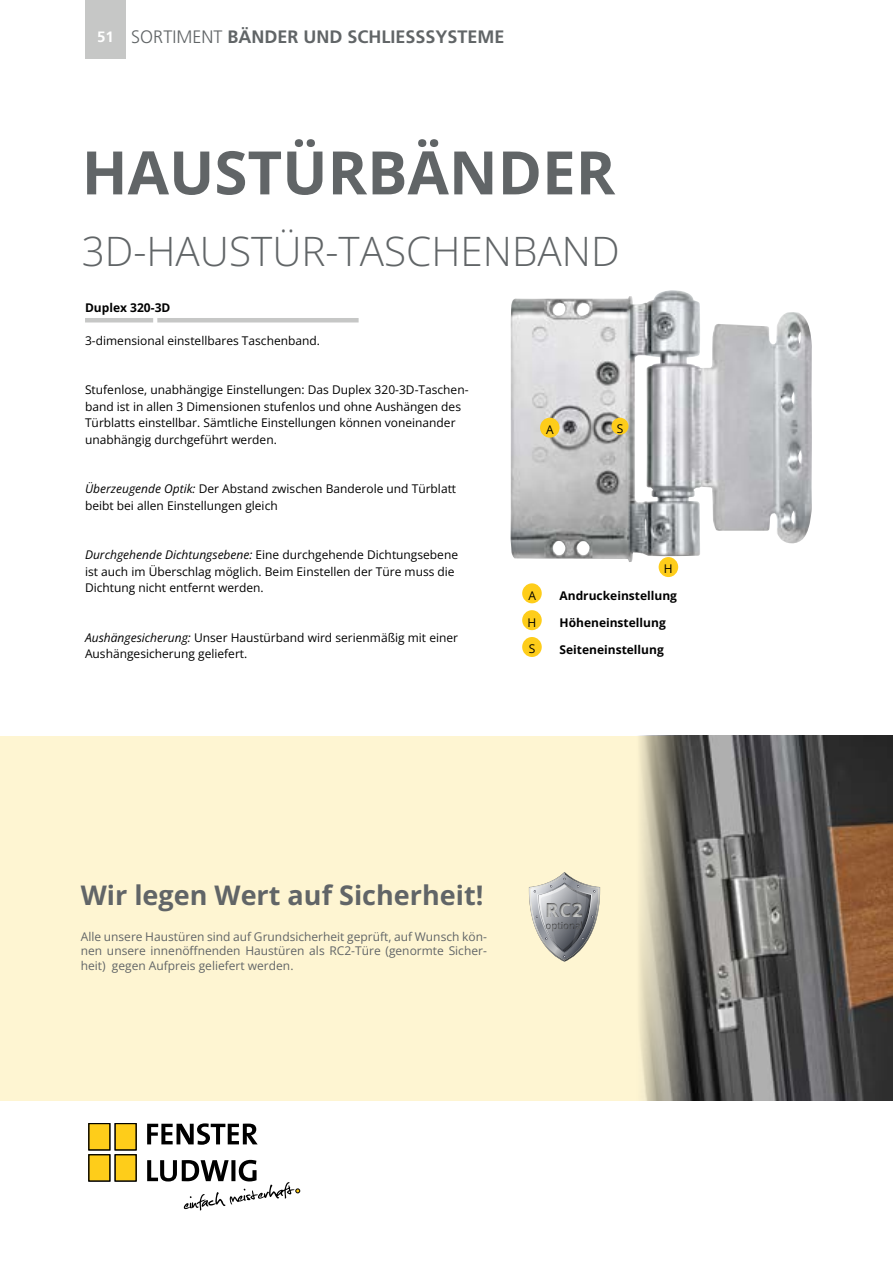
<style>
.page{position:relative;width:893px;height:1263px;background:#fff}
.page>*{position:absolute;margin:0;border:0;box-sizing:border-box;transform-origin:0 0}
.t1{font:700 60px "Open Sans";color:#616567}
.t2{font:300 40.5px "Open Sans";color:#616567}
.t3{font:700 27px "Open Sans";color:#616567}
.t4{font:800 19.5px "Open Sans";color:#c6c7c6}
.t5{font:700 18px "Frutiger LT Std";color:#616567}
.t6{font:700 15px "Frutiger LT Std";color:#fff}
.t7{font:12px/16.5px "Open Sans";color:#000}
.t8{font:12px/14.4px "Open Sans";color:#616567;text-align:justify}
.t9{font:700 12px "Open Sans";color:#000}
.s1{font-weight:300}
.s2{font-style:italic}
</style>
<div class="page">
<div style="left:85px;top:0;width:41px;height:58px;background:#c6c7c6"></div>
<div style="left:0;top:736px;width:893px;height:364px;background:#fef5d2"></div>
<svg style="left:147px;top:1123px;width:111px;height:22px"></svg>
<svg style="left:89px;top:1123px;width:47px;height:58px;background:#d7b433"></svg>
<svg style="left:147px;top:1160px;width:153px;height:50px"></svg>
<img style="left:511px;top:290px;width:301px;height:272px">
<div style="left:540px;top:418px;width:19px;height:20px;background:#fecd1a;border-radius:50%"></div>
<div style="left:659px;top:557px;width:19px;height:20px;background:#fecd1a;border-radius:50%"></div>
<div style="left:522px;top:583px;width:20px;height:20px;background:#fecd1a;border-radius:50%"></div>
<div style="left:522px;top:610px;width:20px;height:20px;background:#fecd1a;border-radius:50%"></div>
<div style="left:522px;top:637px;width:20px;height:20px;background:#fecd1a;border-radius:50%"></div>
<div style="left:611px;top:418px;width:17px;height:17px;background:#fecd1a;border-radius:50%"></div>
<hr style="left:157px;top:318px;width:202px;height:4px;background:#c6c7c6">
<hr style="left:85px;top:318px;width:68px;height:4px;background:#c6c7c6">
<img style="left:639px;top:736px;width:254px;height:364px">
<svg style="left:529px;top:872px;width:71px;height:90px"></svg>
<div style="left:531px;top:885px;width:68px;height:47px;background:#000;opacity:.75"></div>
<p class="t6" style="left:97px;top:28px;width:18px">51</p>
<h3 class="t5" style="left:131px;top:26px;width:375px"><span class="s1">SORTIMENT</span> BÄNDER UND SCHLIESSSYSTEME</h3>
<h1 class="t1" style="left:82px;top:130px;width:535px">HAUSTÜRBÄNDER</h1>
<h2 class="t2" style="left:82px;top:224px;width:539px">3D-HAUSTÜR-TASCHENBAND</h2>
<p class="t9" style="left:85px;top:299px;width:87px">Duplex 320-3D</p>
<p class="t7" style="left:85px;top:332px;width:236px">3-dimensional einstellbares Taschenband.</p>
<p class="t7" style="left:85px;top:381px;width:385px">Stufenlose, unabhängige Einstellungen: Das Duplex 320-3D-Taschen&shy;band ist in allen 3 Dimensionen stufenlos und ohne Aushängen des Türblatts einstellbar. Sämtliche Einstellungen können voneinander unabhängig durchgeführt werden.</p>
<p class="t7" style="left:85px;top:480px;width:373px"><span class="s2">Überzeugende Optik:</span> Der Abstand zwischen Banderole und Türblatt beibt bei allen Einstellungen gleich</p>
<p class="t7" style="left:85px;top:546px;width:375px"><span class="s2">Durchgehende Dichtungsebene:</span> Eine durchgehende Dichtungsebene ist auch im Überschlag möglich. Beim Einstellen der Türe muss die<br>Dichtung nicht entfernt werden.</p>
<p class="t7" style="left:85px;top:629px;width:375px"><span class="s2">Aushängesicherung:</span> Unser Haustürband wird serienmäßig mit einer<br>Aushängesicherung geliefert.</p>
<p class="t7" style="left:546px;top:421px;width:9px">A</p>
<p class="t7" style="left:617px;top:420px;width:8px">S</p>
<p class="t7" style="left:528px;top:587px;width:9px">A</p>
<p class="t7" style="left:527px;top:614px;width:10px">H</p>
<p class="t7" style="left:664px;top:561px;width:10px">H</p>
<p class="t9" style="left:559px;top:587px;width:119px">Andruckeinstellung</p>
<p class="t9" style="left:559px;top:614px;width:108px">Höheneinstellung</p>
<p class="t7" style="left:529px;top:640px;width:8px">S</p>
<p class="t9" style="left:559px;top:641px;width:106px">Seiteneinstellung</p>
<h3 class="t3" style="left:81px;top:876px;width:404px">Wir legen Wert auf Sicherheit!</h3>
<p class="t8" style="left:81px;top:929px;width:408px">Alle unsere Haustüren sind auf Grundsicherheit geprüft, auf Wunsch kön&shy;nen unsere innenöffnenden Haustüren als RC2-Türe (genormte Sicher&shy;heit) gegen Aufpreis geliefert werden.</p>
<h3 class="t4" style="left:546px;top:895px;width:39px">RC2</h3>
</div>
